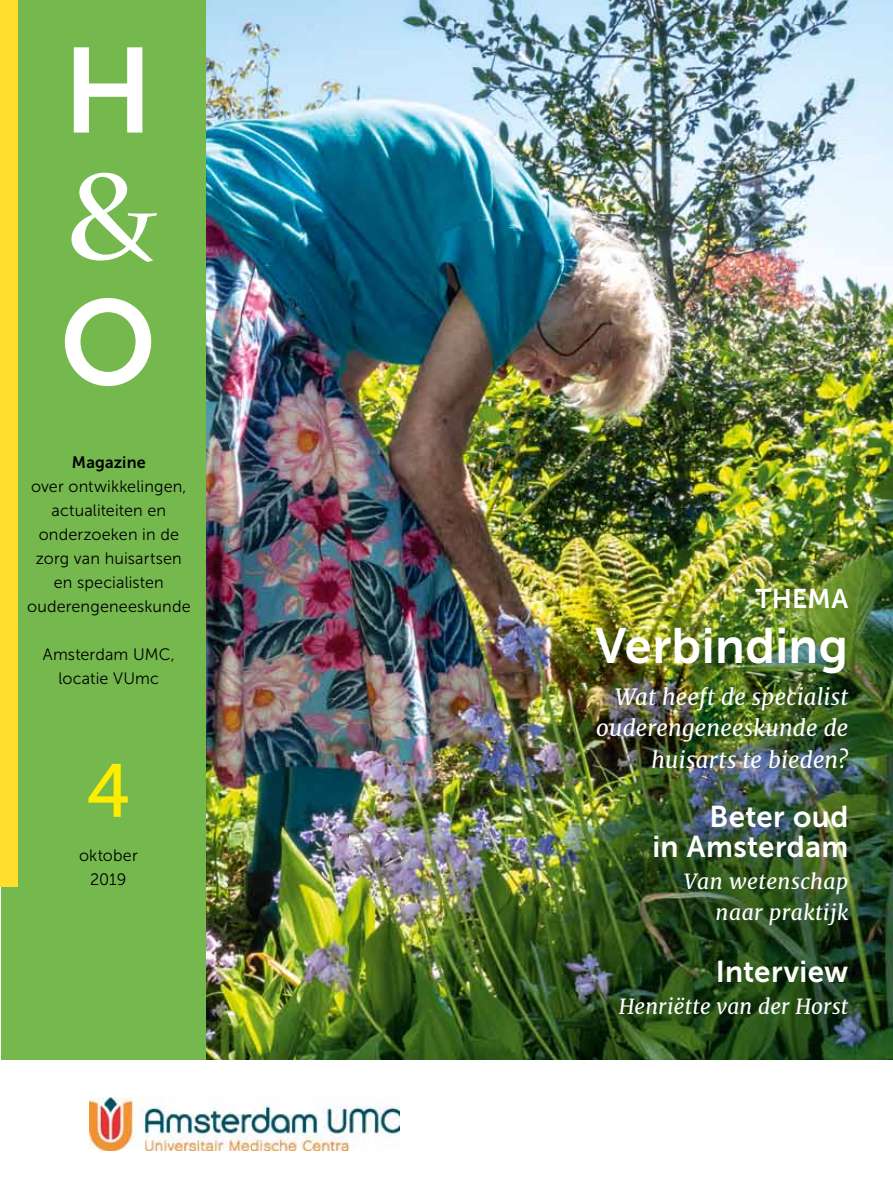
<style>
.page{position:relative;width:893px;height:1191px;background:#fff}
.page>*{position:absolute;margin:0;border:0;box-sizing:border-box;transform-origin:0 0}
.t1{font:120px "Museo Sans 700";color:#fff}
.t2{font:700 120px "Charlemagne Std";color:#fff}
.t3{font:75px "Museo Sans 500";color:#ffed00}
.t4{font:49.5px "Museo Sans 700";letter-spacing:.005em;color:#fff}
.t5{font:30px/30px "Museo Sans 700";letter-spacing:.015em;color:#fff;text-align:right}
.t6{font:27px "Museo Sans 700";letter-spacing:.01em;color:#fff}
.t7{font:italic 22.5px/31.5px "Merriweather";letter-spacing:.01em;color:#fff;text-align:right}
.t8{font:italic 21px/31.5px "Merriweather";letter-spacing:.02em;color:#fff;text-align:right}
.t9{font:16.5px/24px "Museo Sans 300";letter-spacing:.01em;color:#000;text-align:center}
.t10{font:16.5px "Museo Sans 700";letter-spacing:.01em;color:#000}
</style>
<div class="page">
<img style="left:206px;top:0;width:687px;height:1059px">
<hr style="left:205px;top:0;width:1px;height:1059px;background:#000">
<img style="left:89px;top:1097px;width:310px;height:53px">
<div style="left:1px;top:0;width:204px;height:417px;background:#75b94e"></div>
<div style="left:1px;top:404px;width:204px;height:655px;background:#75b94e"></div>
<div style="left:0;top:0;width:17px;height:887px;background:#ffdf2c"></div>
<h1 class="t1" style="left:63px;top:24px;width:91px">H</h1>
<h1 class="t2" style="left:64px;top:147px;width:97px">&amp;</h1>
<h1 class="t1" style="left:60px;top:276px;width:97px">O</h1>
<p class="t10" style="left:72px;top:453px;width:75px">Magazine</p>
<p class="t9" style="left:27px;top:474px;width:165px">over ontwikkelingen, actualiteiten en onderzoeken in de zorg van huisartsen en specialisten ouderengeneeskunde</p>
<p class="t9" style="left:43px;top:642px;width:134px">Amsterdam UMC, locatie VUmc</p>
<h2 class="t3" style="left:86px;top:750px;width:46px">4</h2>
<p class="t9" style="left:79px;top:843px;width:60px">oktober<br>2019</p>
<h3 class="t6" style="left:755px;top:583px;width:94px">THEMA</h3>
<h3 class="t4" style="left:595px;top:618px;width:255px">Verbinding</h3>
<h3 class="t7" style="left:596px;top:680px;width:254px">Wat heeft de specialist ouderengeneeskunde de huisarts te bieden?</h3>
<h3 class="t5" style="left:652px;top:802px;width:197px">Beter oud<br>in Amsterdam</h3>
<p class="t8" style="left:684px;top:865px;width:166px">Van wetenschap naar praktijk</p>
<h3 class="t5" style="left:716px;top:957px;width:134px">Interview</h3>
<p class="t8" style="left:619px;top:990px;width:231px">Henriëtte van der Horst</p>
</div>
